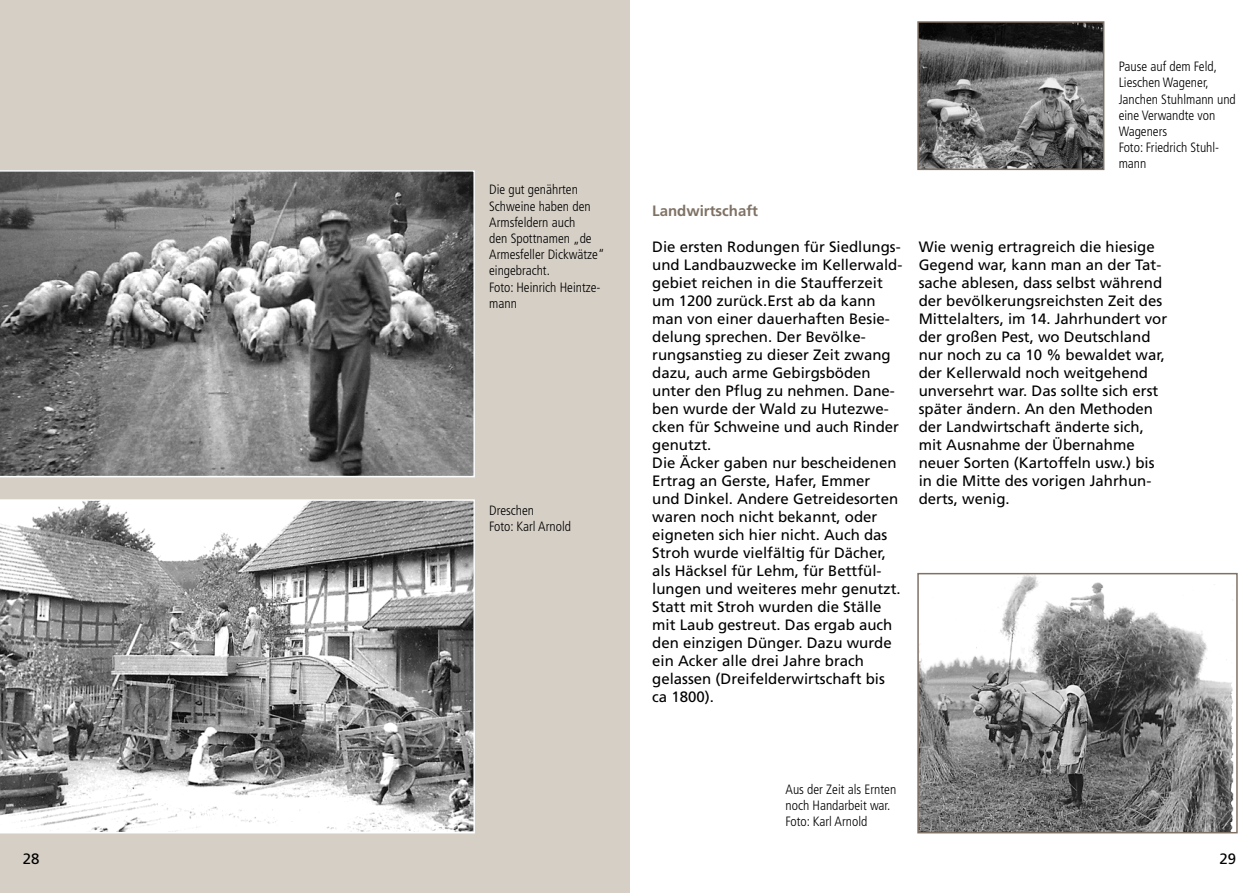
<style>
.page{position:relative;width:1259px;height:893px;background:#fff}
.page>*{position:absolute;margin:0;border:0;box-sizing:border-box;transform-origin:0 0}
.t1{font:15px/18px "Frutiger";color:#000}
.t2{font:700 15px "Frutiger";color:#7f7265}
.t3{font:300 condensed 13.5px/16.2px "Frutiger";color:#000}
</style>
<div class="page">
<div style="left:0;top:0;width:629px;height:893px;background:#d6cfc6"></div>
<svg style="left:0;top:170px;width:475px;height:307px;background:#7a7a7a"></svg>
<svg style="left:0;top:499px;width:475px;height:334px;background:#a4a4a4"></svg>
<img style="left:920px;top:576px;width:314px;height:254px">
<div style="left:917px;top:573px;width:320px;height:260px;border:2px solid #7f7265"></div>
<img style="left:920px;top:24px;width:181px;height:143px">
<div style="left:917px;top:21px;width:187px;height:149px;border:2px solid #7f7265"></div>
<p class="t3" style="left:489px;top:182px;width:117px">Die gut genährten<br>Schweine haben den<br>Armsfeldern auch<br>den Spottnamen „de<br>Armesfeller Dickwätze“ eingebracht.<br>Foto: Heinrich Heintze&shy;mann</p>
<p class="t3" style="left:489px;top:502px;width:83px">Dreschen<br>Foto: Karl Arnold</p>
<p class="t2" style="left:652px;top:202px;width:107px">Landwirtschaft</p>
<p class="t1" style="left:652px;top:238px;width:252px">Die ersten Rodungen für Siedlungs&shy;und Landbauzwecke im Kellerwald&shy;gebiet reichen in die Staufferzeit um 1200 zurück.Erst ab da kann man von einer dauerhaften Besie&shy;delung sprechen. Der Bevölke&shy;rungsanstieg zu dieser Zeit zwang dazu, auch arme Gebirgsböden unter den Pflug zu nehmen. Dane&shy;ben wurde der Wald zu Hutezwe&shy;cken für Schweine und auch Rinder genutzt.<br>Die Äcker gaben nur bescheidenen<br>Ertrag an Gerste, Hafer, Emmer<br>und Dinkel. Andere Getreidesorten waren noch nicht bekannt, oder eigneten sich hier nicht. Auch das<br>Stroh wurde vielfältig für Dächer, als Häcksel für Lehm, für Bettfül&shy;lungen und weiteres mehr genutzt.<br>Statt mit Stroh wurden die Ställe mit Laub gestreut. Das ergab auch den einzigen Dünger. Dazu wurde ein Acker alle drei Jahre brach gelassen (Dreifelderwirtschaft bis ca 1800).</p>
<p class="t3" style="left:1118px;top:59px;width:119px">Pause auf dem Feld,<br>Lieschen Wagener,<br>Janchen Stuhlmann und eine Verwandte von<br>Wageners<br>Foto: Friedrich Stuhl&shy;mann</p>
<p class="t1" style="left:919px;top:238px;width:250px">Wie wenig ertragreich die hiesige<br>Gegend war, kann man an der Tat&shy;sache ablesen, dass selbst während der bevölkerungsreichsten Zeit des<br>Mittelalters, im 14. Jahrhundert vor der großen Pest, wo Deutschland nur noch zu ca 10 % bewaldet war, der Kellerwald noch weitgehend unversehrt war. Das sollte sich erst später ändern. An den Methoden der Landwirtschaft änderte sich, mit Ausnahme der Übernahme neuer Sorten (Kartoffeln usw.) bis in die Mitte des vorigen Jahrhun&shy;derts, wenig.</p>
<p class="t3" style="left:785px;top:781px;width:112px">Aus der Zeit als Ernten noch Handarbeit war.<br>Foto: Karl Arnold</p>
<p class="t1" style="left:23px;top:850px;width:18px">28</p>
<p class="t1" style="left:1219px;top:850px;width:18px">29</p>
</div>
